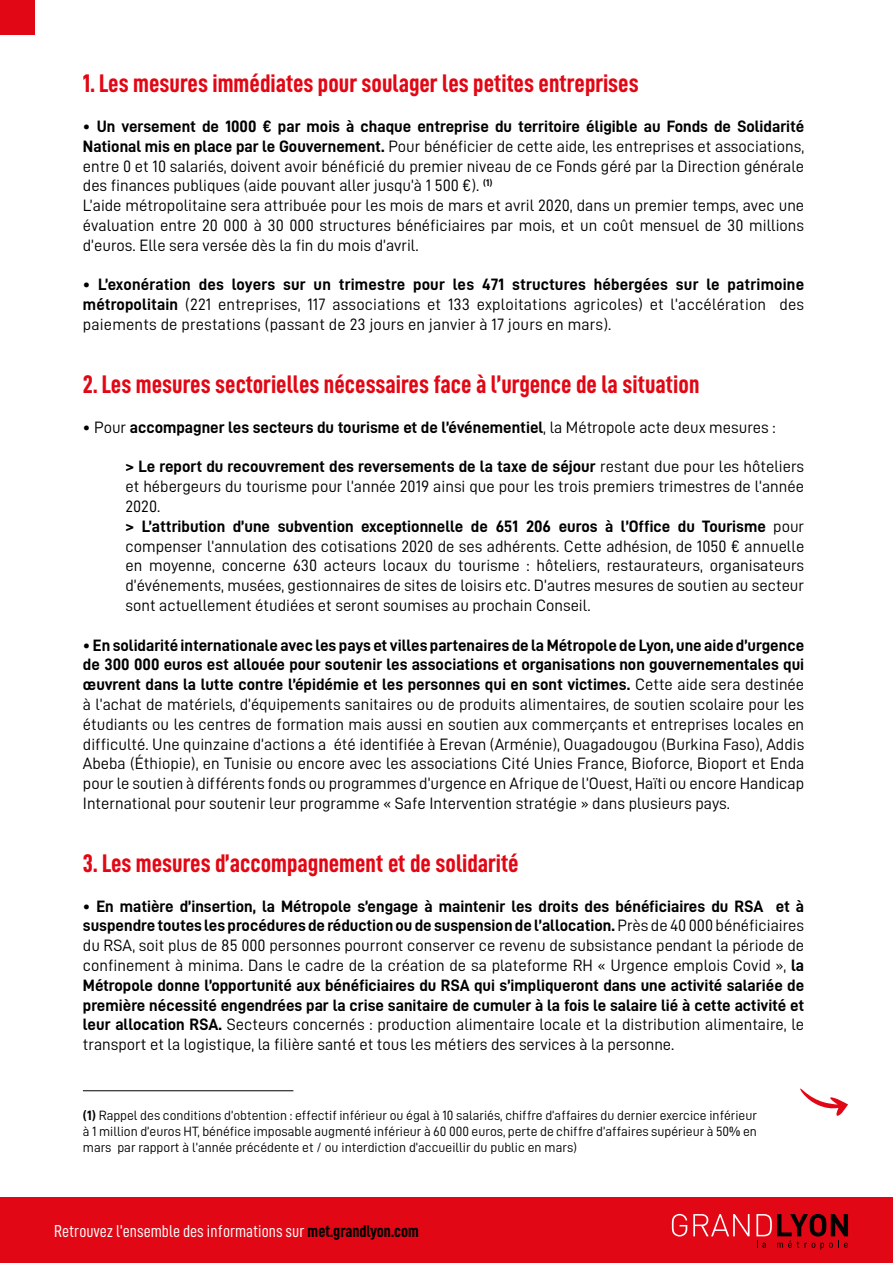
<style>
.page{position:relative;width:893px;height:1263px;background:#fff}
.page>*{position:absolute;margin:0;border:0;box-sizing:border-box;transform-origin:0 0}
.t1{font:25.5px "D DIN Condensed Bold";color:#e20714}
.t2{font:17.25px "D DIN Condensed";color:#fff}
.t3{font:16.5px/19.8px "D DIN";color:#000}
.t4{font:16.5px/19.8px "D DIN Bold";color:#000}
.t5{font:13.5px/16.2px "D DIN";color:#000;text-align:justify}
.s1{font-family:"D DIN Bold"}
.s2{font-family:"D DIN"}
.s3{font-family:"D DIN Condensed Bold";color:#000}
</style>
<div class="page">
<div style="left:0;top:1197px;width:893px;height:66px;background:#e20714"></div>
<svg style="left:672px;top:1214px;width:15px;height:22px"></svg>
<svg style="left:693px;top:1214px;width:56px;height:22px"></svg>
<svg style="left:756px;top:1214px;width:92px;height:35px"></svg>
<hr style="left:83px;top:1090px;width:210px;height:1px;background:#000">
<svg style="left:800px;top:1088px;width:48px;height:28px"></svg>
<div style="left:0;top:0;width:34px;height:34px;background:#e20714"></div>
<h1 class="t1" style="left:83px;top:70px;width:557px">1. Les mesures immédiates pour soulager les petites entreprises</h1>
<p class="t4" style="left:83px;top:116px;width:723px">• Un versement de 1000 € par mois à chaque entreprise du territoire éligible au Fonds de Solidarité</p>
<p class="t3" style="left:83px;top:136px;width:723px"><span class="s1">National mis en place par le Gouvernement.</span> Pour bénéficier de cette aide, les entreprises et associations, entre 0 et 10 salariés, doivent avoir bénéficié du premier niveau de ce Fonds géré par la Direction générale des finances publiques (aide pouvant aller jusqu’à 1 500 €). <sup>(1)<br></sup>L’aide métropolitaine sera attribuée pour les mois de mars et avril 2020, dans un premier temps, avec une évaluation entre 20 000 à 30 000 structures bénéficiaires par mois, et un coût mensuel de 30 millions d’euros. Elle sera versée dès la fin du mois d’avril.</p>
<p class="t4" style="left:83px;top:274px;width:723px">• L’exonération des loyers sur un trimestre pour les 471 structures hébergées sur le patrimoine</p>
<p class="t3" style="left:83px;top:294px;width:723px"><span class="s1">métropolitain</span> (221 entreprises, 117 associations et 133 exploitations agricoles) et l’accélération des paiements de prestations (passant de 23 jours en janvier à 17 jours en mars).</p>
<h1 class="t1" style="left:83px;top:370px;width:618px">2. Les mesures sectorielles nécessaires face à l’urgence de la situation</h1>
<p class="t4" style="left:83px;top:417px;width:694px">• <span class="s2">Pour</span> accompagner les secteurs du tourisme et de l’événementiel<span class="s2">, la Métropole acte deux mesures :</span></p>
<p class="t4" style="left:125px;top:456px;width:680px">&gt; Le report du recouvrement des reversements de la taxe de séjour <span class="s2">restant due pour les hôteliers</span></p>
<p class="t3" style="left:125px;top:476px;width:680px">et hébergeurs du tourisme pour l’année 2019 ainsi que pour les trois premiers trimestres de l’année<br>2020.</p>
<p class="t4" style="left:125px;top:516px;width:680px">&gt; L’attribution d’une subvention exceptionnelle de 651 206 euros à l’Office du Tourisme <span class="s2">pour</span></p>
<p class="t3" style="left:125px;top:536px;width:680px;text-align:justify">compenser l’annulation des cotisations 2020 de ses adhérents. Cette adhésion, de 1050 € annuelle en moyenne, concerne 630 acteurs locaux du tourisme : hôteliers, restaurateurs, organisateurs d’événements, musées, gestionnaires de sites de loisirs etc. D’autres mesures de soutien au secteur sont actuellement étudiées et seront soumises au prochain Conseil.</p>
<p class="t4" style="left:83px;top:635px;width:723px;text-align:justify">• En solidarité internationale avec les pays et villes partenaires de la Métropole de Lyon, une aide d’urgence de 300 000 euros est allouée pour soutenir les associations et organisations non gouvernementales qui œuvrent dans la lutte contre l’épidémie et les personnes qui en sont victimes. <span class="s2">Cette aide sera destinée</span></p>
<p class="t3" style="left:83px;top:694px;width:723px;text-align:justify">à l’achat de matériels, d’équipements sanitaires ou de produits alimentaires, de soutien scolaire pour les étudiants ou les centres de formation mais aussi en soutien aux commerçants et entreprises locales en difficulté. Une quinzaine d’actions a été identifiée à Erevan (Arménie), Ouagadougou (Burkina Faso), Addis Abeba (Éthiopie), en Tunisie ou encore avec les associations Cité Unies France, Bioforce, Bioport et Enda pour le soutien à différents fonds ou programmes d’urgence en Afrique de l’Ouest, Haïti ou encore Handicap International pour soutenir leur programme « Safe Intervention stratégie » dans plusieurs pays.</p>
<h1 class="t1" style="left:83px;top:849px;width:437px">3. Les mesures d’accompagnement et de solidarité</h1>
<p class="t4" style="left:83px;top:896px;width:723px">• En matière d’insertion, la Métropole s’engage à maintenir les droits des bénéficiaires du RSA et à suspendre toutes les procédures de réduction ou de suspension de l’allocation. <span class="s2">Près de 40 000 bénéficiaires</span></p>
<p class="t3" style="left:83px;top:935px;width:723px">du RSA, soit plus de 85 000 personnes pourront conserver ce revenu de subsistance pendant la période de confinement à minima. Dans le cadre de la création de sa plateforme RH « Urgence emplois Covid », <span class="s1">la</span></p>
<p class="t4" style="left:83px;top:975px;width:723px">Métropole donne l’opportunité aux bénéficiaires du RSA qui s’impliqueront dans une activité salariée de première nécessité engendrées par la crise sanitaire de cumuler à la fois le salaire lié à cette activité et</p>
<p class="t3" style="left:83px;top:1014px;width:723px"><span class="s1">leur allocation RSA.</span> Secteurs concernés : production alimentaire locale et la distribution alimentaire, le transport et la logistique, la filière santé et tous les métiers des services à la personne.</p>
<p class="t5" style="left:83px;top:1107px;width:675px"><span class="s1">(1)</span> Rappel des conditions d’obtention : effectif inférieur ou égal à 10 salariés, chiffre d’affaires du dernier exercice inférieur à 1 million d’euros HT, bénéfice imposable augmenté inférieur à 60 000 euros, perte de chiffre d’affaires supérieur à 50% en mars par rapport à l’année précédente et / ou interdiction d’accueillir du public en mars)</p>
<p class="t2" style="left:54px;top:1221px;width:366px">Retrouvez l’ensemble des informations sur <span class="s3">met.grandlyon.com</span></p>
</div>
